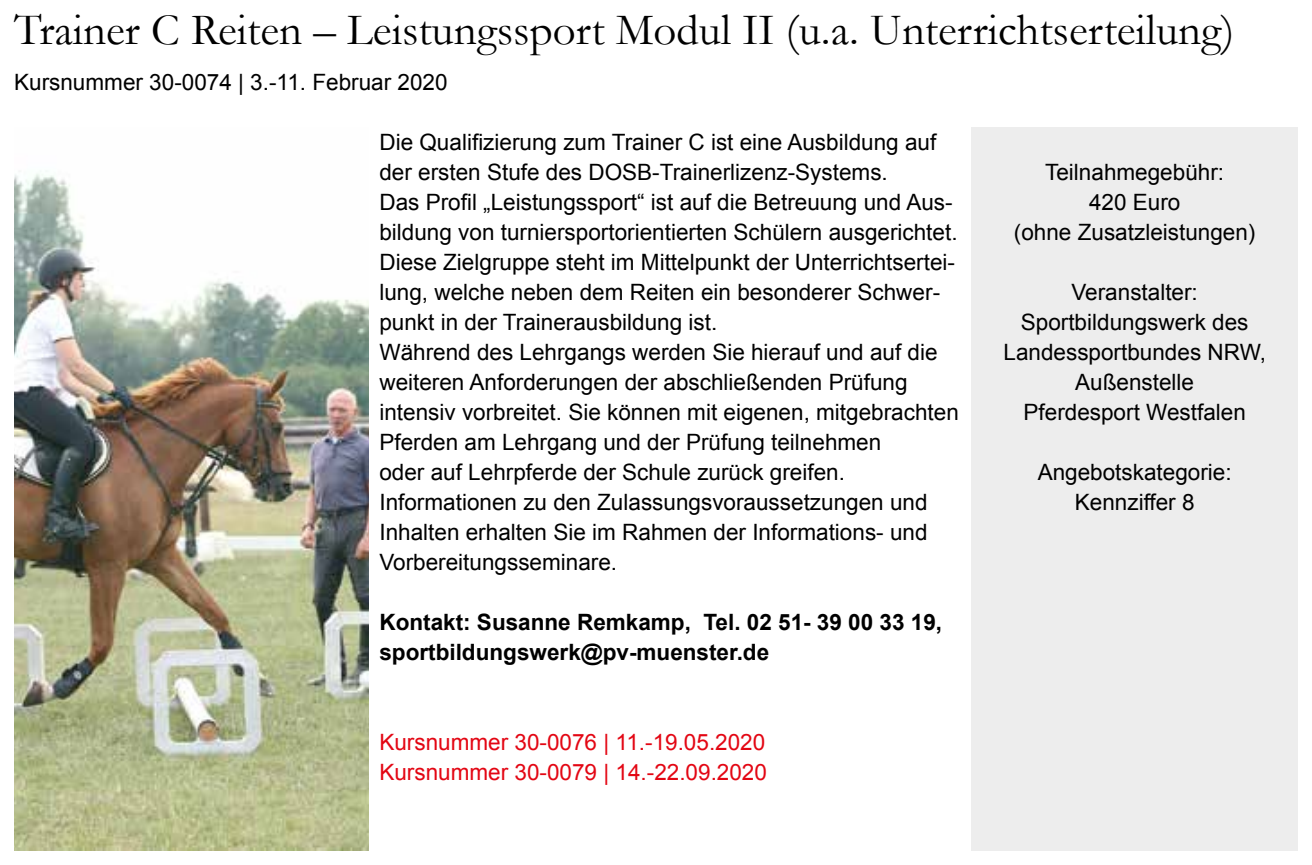
<style>
.page{position:relative;width:1312px;height:865px;background:#fff}
.page>*{position:absolute;margin:0;border:0;box-sizing:border-box;transform-origin:0 0}
.t1{font:45px "Garamond";color:#000}
.t2{font:22.5px/30px "Arial";color:#000;text-align:center}
.t3{font:700 22.5px/30px "Arial";color:#000}
.t4{font:22.5px/30px "Arial";color:#e30613}
</style>
<div class="page">
<div style="left:971px;top:128px;width:326px;height:722px;background:#ededed"></div>
<img style="left:14px;top:171px;width:355px;height:679px">
<h1 class="t1" style="left:14px;top:3px;width:1221px">Trainer C Reiten – Leistungssport Modul II (u.a. Unterrichtserteilung)</h1>
<p class="t2" style="left:14px;top:67px;width:435px">Kursnummer 30-0074 | 3.-11. Februar 2020</p>
<p class="t2" style="left:379px;top:127px;width:581px;text-align:left">Die Qualifizierung zum Trainer C ist eine Ausbildung auf der ersten Stufe des DOSB-Trainerlizenz-Systems.<br>Das Profil „Leistungssport“ ist auf die Betreuung und Aus&shy;bildung von turniersportorientierten Schülern ausgerichtet.<br>Diese Zielgruppe steht im Mittelpunkt der Unterrichtsertei&shy;lung, welche neben dem Reiten ein besonderer Schwer&shy;punkt in der Trainerausbildung ist.<br>Während des Lehrgangs werden Sie hierauf und auf die weiteren Anforderungen der abschließenden Prüfung intensiv vorbreitet. Sie können mit eigenen, mitgebrachten Pferden am Lehrgang und der Prüfung teilnehmen<br>oder auf Lehrpferde der Schule zurück greifen.<br>Informationen zu den Zulassungsvoraussetzungen und Inhalten erhalten Sie im Rahmen der Informations- und Vorbereitungsseminare.</p>
<p class="t3" style="left:379px;top:608px;width:564px">Kontakt: Susanne Remkamp, Tel. 02 51- 39 00 33 19, sportbildungswerk@pv-muenster.de</p>
<p class="t4" style="left:379px;top:727px;width:389px">Kursnummer 30-0076 | 11.-19.05.2020<br>Kursnummer 30-0079 | 14.-22.09.2020</p>
<p class="t2" style="left:1013px;top:157px;width:243px">Teilnahmegebühr:<br>420 Euro<br>(ohne Zusatzleistungen)</p>
<p class="t2" style="left:1003px;top:277px;width:264px">Veranstalter:<br>Sportbildungswerk des<br>Landessportbundes NRW,<br>Außenstelle<br>Pferdesport Westfalen</p>
<p class="t2" style="left:1037px;top:457px;width:195px">Angebotskategorie:<br>Kennziffer 8</p>
</div>
